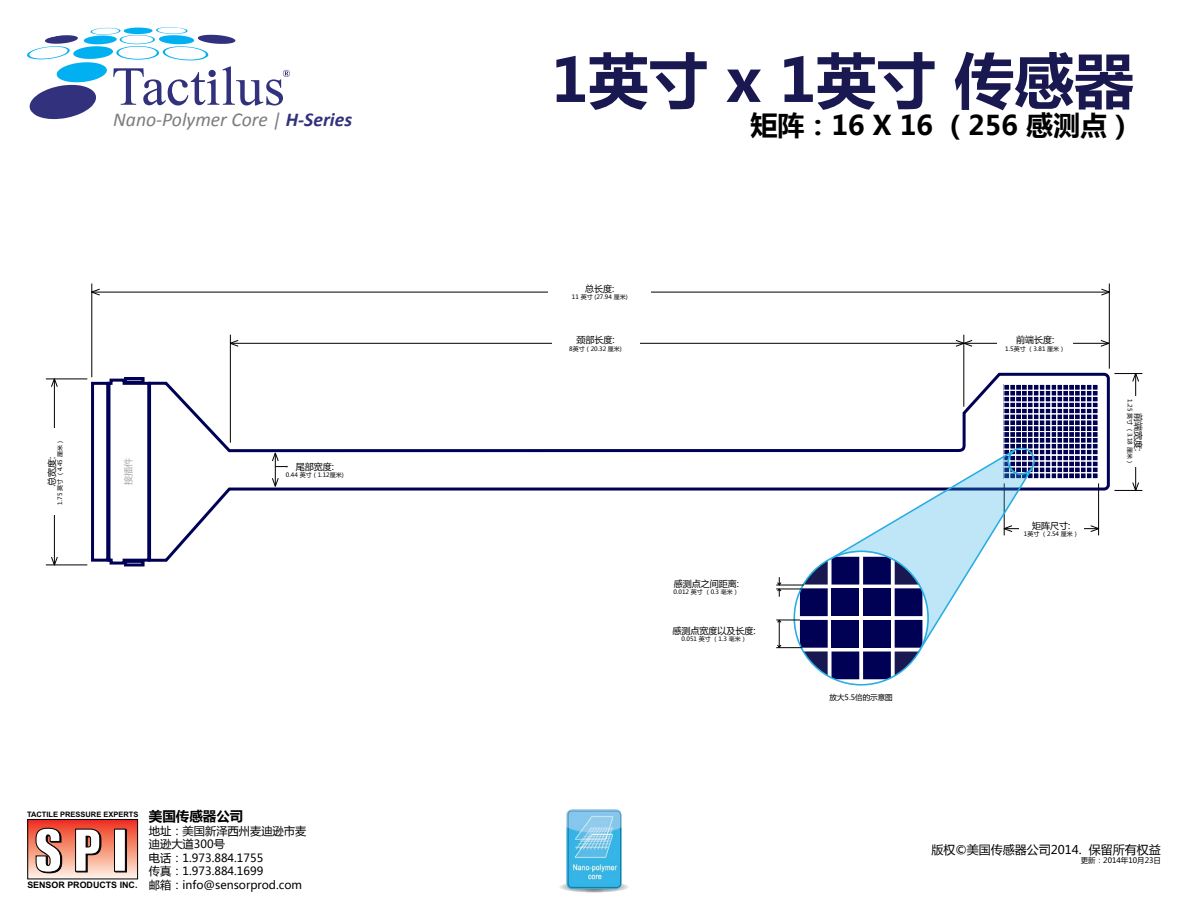
<style>
.page{position:relative;width:1188px;height:918px;background:#fff}
.page>*{position:absolute;margin:0;border:0;box-sizing:border-box;transform-origin:0 0}
.t1{font:700 60px "Microsoft Ya Hei";color:#1a1851}
.t2{font:700 27px "Microsoft Ya Hei";color:#000}
.t3{font:italic 19.65px "Calibri";color:#7c7c7c}
.t4{font:12px "Microsoft Ya Hei";color:#000}
.t5{font:11.25px/13.5px "Microsoft Ya Hei";color:#000}
.t6{font:9px "Microsoft Ya Hei";color:#000}
.t7{font:9px "Microsoft Ya Hei";color:#a6a6a6}
.t8{font:700 8.85px "Arial";color:#000}
.t9{font:700 7.5px "Arial";color:#000}
.t10{font:7.5px "Microsoft Ya Hei";color:#000}
.t11{font:6px "Microsoft Ya Hei";color:#000}
.s1{font-weight:700;color:#31317d}
.s2{font-family:"Microsoft Ya Hei";font-size:13.5px}
</style>
<div class="page">
<svg style="left:559px;top:881px;width:70px;height:11px"></svg>
<img style="left:566px;top:809px;width:56px;height:80px">
<div style="left:28px;top:819px;width:110px;height:60px;background:linear-gradient(to bottom,#ed3017,#fef1dd)"></div>
<div style="left:27px;top:819px;width:111px;height:60px;border:1px solid #000"></div>
<div style="left:115px;top:829px;width:12px;height:43px;background:#000"></div>
<svg style="left:35px;top:828px;width:27px;height:46px"></svg>
<svg style="left:75px;top:828px;width:27px;height:45px"></svg>
<div style="left:114px;top:829px;width:12px;height:43px;background:#fff;border:1px solid #000"></div>
<svg style="left:152px;top:371px;width:958px;height:191px"></svg>
<div style="left:91px;top:382px;width:18px;height:180px;border:3px solid #005"></div>
<svg style="left:106px;top:378px;width:46px;height:187px"></svg>
<div style="left:124px;top:377px;width:21px;height:7px;border:3px solid #005"></div>
<div style="left:124px;top:560px;width:21px;height:6px;border:3px solid #005"></div>
<svg style="left:27px;top:27px;width:263px;height:92px"></svg>
<hr style="left:92px;top:284px;width:1px;height:93px;background:#000">
<hr style="left:92px;top:292px;width:1018px;height:1px;background:#000">
<svg style="left:1101px;top:289px;width:8px;height:7px"></svg>
<svg style="left:91px;top:289px;width:9px;height:7px"></svg>
<div style="left:549px;top:282px;width:102px;height:20px;background:#fff"></div>
<hr style="left:54px;top:379px;width:1px;height:186px;background:#000">
<svg style="left:51px;top:378px;width:7px;height:9px"></svg>
<svg style="left:51px;top:557px;width:7px;height:8px"></svg>
<hr style="left:46px;top:379px;width:41px;height:1px;background:#000">
<hr style="left:275px;top:453px;width:1px;height:33px;background:#000">
<svg style="left:272px;top:478px;width:7px;height:9px"></svg>
<hr style="left:46px;top:565px;width:41px;height:1px;background:#000">
<div style="left:44px;top:429px;width:22px;height:86px;background:#fff"></div>
<hr style="left:230px;top:335px;width:1px;height:108px;background:#000">
<hr style="left:964px;top:335px;width:1px;height:72px;background:#000">
<hr style="left:230px;top:343px;width:734px;height:1px;background:#000">
<svg style="left:229px;top:340px;width:10px;height:7px"></svg>
<div style="left:552px;top:333px;width:87px;height:21px;background:#fff"></div>
<hr style="left:1109px;top:284px;width:1px;height:85px;background:#000">
<hr style="left:1135px;top:373px;width:1px;height:118px;background:#000">
<svg style="left:1114px;top:482px;width:28px;height:9px"></svg>
<svg style="left:1114px;top:373px;width:28px;height:9px"></svg>
<div style="left:1126px;top:397px;width:18px;height:70px;background:#fff"></div>
<hr style="left:964px;top:343px;width:145px;height:1px;background:#000">
<svg style="left:955px;top:340px;width:18px;height:7px"></svg>
<svg style="left:1100px;top:340px;width:10px;height:7px"></svg>
<div style="left:998px;top:334px;width:75px;height:19px;background:#fff"></div>
<svg style="left:776px;top:384px;width:324px;height:295px"></svg>
<svg style="left:272px;top:452px;width:16px;height:15px"></svg>
<h3 class="t3" style="left:113px;top:108px;width:240px">Nano-Polymer Core | <span class="s1">H-Series</span></h3>
<p class="t11" style="left:56px;top:505px;width:67px;rotate:-90deg">1.75 英寸 （4.45 厘米）</p>
<p class="t6" style="left:46px;top:486px;width:31px;rotate:-90deg">总宽度:</p>
<p class="t7" style="left:122px;top:485px;width:28px;rotate:-90deg">接插件</p>
<p class="t6" style="left:296px;top:460px;width:40px">尾部宽度:</p>
<p class="t11" style="left:286px;top:471px;width:59px">0.44 英寸（1.12厘米)</p>
<p class="t9" style="left:27px;top:809px;width:218px">TACTILE PRESSURE EXPERTS <span class="s2">美国传感器公司</span></p>
<h3 class="t5" style="left:149px;top:824px;width:159px">地址：美国新泽西州麦迪逊市麦迪逊大道300号<br>电话：1.973.884.1755<br>传真：1.973.884.1699<br>邮箱：info@sensorprod.com</h3>
<h3 class="t8" style="left:27px;top:879px;width:112px">SENSOR PRODUCTS INC.</h3>
<p class="t1" style="left:551px;top:38px;width:584px">1英寸 x 1英寸 传感器</p>
<p class="t2" style="left:750px;top:107px;width:385px">矩阵：16 X 16 （256 感测点）</p>
<p class="t6" style="left:585px;top:283px;width:31px">总长度:</p>
<p class="t11" style="left:572px;top:293px;width:57px">11 英寸 (27.94 厘米)</p>
<p class="t6" style="left:577px;top:334px;width:40px">颈部长度:</p>
<p class="t11" style="left:569px;top:344px;width:54px">8英寸（20.32 厘米)</p>
<p class="t6" style="left:674px;top:578px;width:67px">感测点之间距离:</p>
<p class="t11" style="left:674px;top:588px;width:67px">0.012 英寸 （0.3 毫米）</p>
<p class="t6" style="left:673px;top:625px;width:85px">感测点宽度以及长度:</p>
<p class="t11" style="left:682px;top:635px;width:67px">0.051 英寸 （1.3 毫米）</p>
<p class="t6" style="left:1016px;top:334px;width:40px">前端长度:</p>
<p class="t11" style="left:1005px;top:344px;width:62px">1.5英寸 （3.81 厘米）</p>
<p class="t6" style="left:1032px;top:520px;width:40px">矩阵尺寸:</p>
<p class="t11" style="left:1024px;top:530px;width:57px">1英寸 （2.54 厘米）</p>
<p class="t11" style="left:1134px;top:399px;width:67px;rotate:90deg">1.25 英寸 （3.18 厘米）</p>
<p class="t6" style="left:1144px;top:413px;width:40px;rotate:90deg">前端宽度:</p>
<p class="t10" style="left:830px;top:692px;width:65px">放大5.5倍的示意图</p>
<h3 class="t4" style="left:931px;top:842px;width:231px">版权©美国传感器公司2014. 保留所有权益</h3>
<p class="t10" style="left:1081px;top:855px;width:82px">更新：2014年10月23日</p>
</div>
